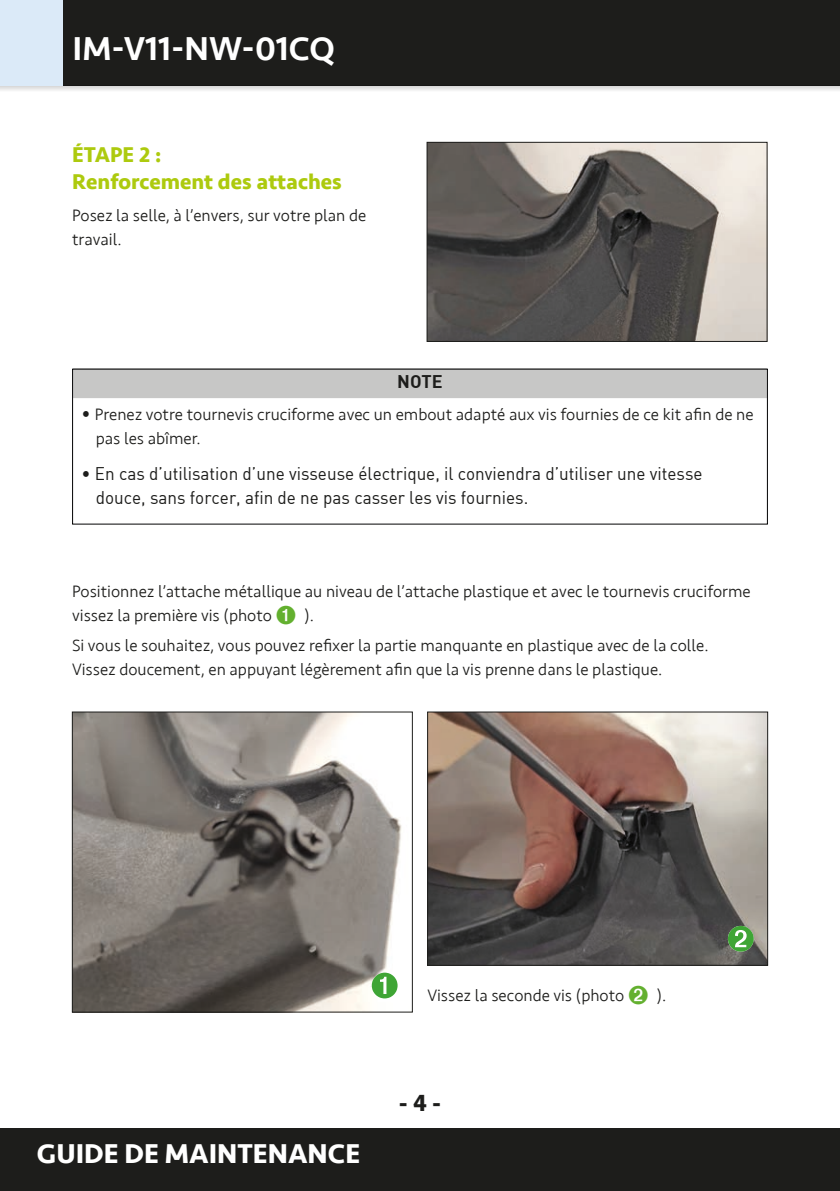
<style>
.page{position:relative;width:840px;height:1191px;background:#fff}
.page>*{position:absolute;margin:0;border:0;box-sizing:border-box;transform-origin:0 0}
.t1{font:500 34px "Seravek";color:#fff}
.t2{font:700 28px "Seravek";color:#fff}
.t3{font:700 24px "Seravek";color:#1d1d1b}
.Titre_cadres{font:700 22px/26.4px "Seravek";color:#adca0e}
.Textes_cadre{font:18px/24px "DIN";color:#1d1d1b;scale:.95 1}
.Titre_cadres_avec_fi{font:18px "DIN Bold";color:#1d1d1b}
.Texte_tutos{font:300 17px/24px "Seravek";color:#1d1d1b}
.Textes_cadre-2{font:300 17px/24px "Seravek";color:#1d1d1b}
.s1{font-family:"DIN";font-weight:400;font-size:18px}
.s2{color:#63b02f}
</style>
<div class="page">
<div style="left:0;top:0;width:839px;height:85px;background:#1d1d1b"></div>
<div style="left:0;top:1128px;width:839px;height:63px;background:#1d1d1b"></div>
<svg style="left:0;top:85px;width:839px;height:6px"></svg>
<img style="left:74px;top:713px;width:328px;height:297px">
<div style="left:72px;top:711px;width:340px;height:301px;border:1px solid #1d1d1b"></div>
<img style="left:429px;top:713px;width:336px;height:250px">
<div style="left:427px;top:711px;width:340px;height:254px;border:1px solid #1d1d1b"></div>
<svg style="left:371px;top:972px;width:26px;height:26px"></svg>
<svg style="left:727px;top:926px;width:26px;height:25px"></svg>
<img style="left:428px;top:144px;width:336px;height:196px">
<div style="left:426px;top:142px;width:340px;height:200px;border:1px solid #1d1d1b"></div>
<div style="left:73px;top:368px;width:693px;height:30px;background:#c7c7c6"></div>
<div style="left:0;top:0;width:62px;height:85px;background:#dbeaf8"></div>
<p class="t1" style="left:73px;top:27px;width:264px">IM-V11-NW-01CQ</p>
<p class="Titre_cadres" style="left:72px;top:141px;width:271px">ÉTAPE 2 :<br>Renforcement des attaches</p>
<p class="Texte_tutos" style="left:72px;top:204px;width:295px">Posez la selle, à l’envers, sur votre plan de travail.</p>
<p class="Titre_cadres_avec_fi" style="left:397px;top:370px;width:47px">NOTE</p>
<p class="Textes_cadre-2" style="left:96px;top:403px;width:659px;text-indent:-14px"><span class="s1">•</span> Prenez votre tournevis cruciforme avec un embout adapté aux vis fournies de ce kit afin de ne pas les abîmer.</p>
<p class="Textes_cadre" style="left:96px;top:461px;width:640px;text-indent:-14px">• En cas d’utilisation d’une visseuse électrique, il conviendra d’utiliser une vitesse douce, sans forcer, afin de ne pas casser les vis fournies.</p>
<p class="Texte_tutos" style="left:72px;top:579px;width:679px">Positionnez l’attache métallique au niveau de l’attache plastique et avec le tournevis cruciforme vissez la première vis (photo <span class="s2">➊</span> ).</p>
<p class="Texte_tutos" style="left:72px;top:633px;width:637px">Si vous le souhaitez, vous pouvez refixer la partie manquante en plastique avec de la colle.<br>Vissez doucement, en appuyant légèrement afin que la vis prenne dans le plastique.</p>
<p class="Texte_tutos" style="left:427px;top:983px;width:240px">Vissez la seconde vis (photo <span class="s2">➋</span> ).</p>
<h2 class="t2" style="left:37px;top:1131px;width:325px">GUIDE DE MAINTENANCE</h2>
<h3 class="t3" style="left:399px;top:1083px;width:44px">- 4 -</h3>
</div>
